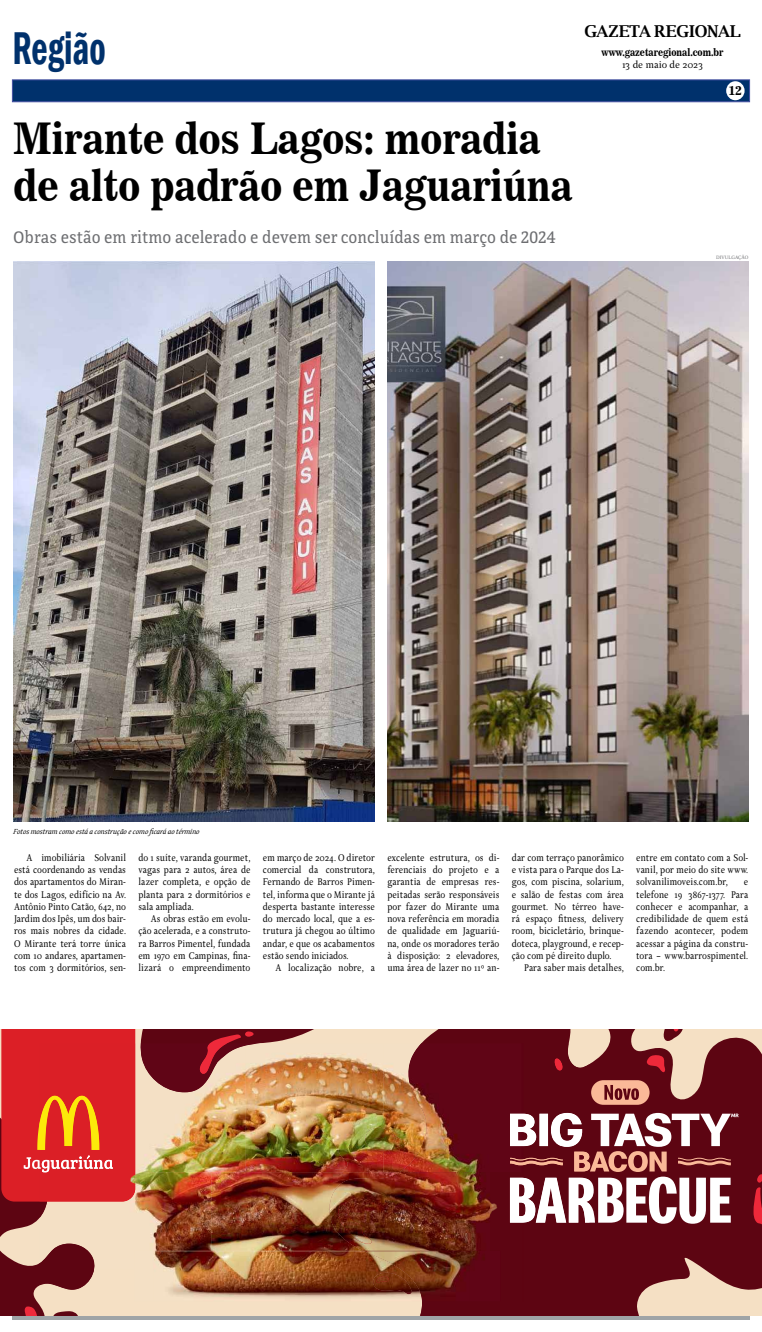
<style>
.page{position:relative;width:762px;height:1332px;background:#fff}
.page>*{position:absolute;margin:0;border:0;box-sizing:border-box;transform-origin:0 0}
.t1{font:600 condensed 47.25px "Franklin Gothic";color:#00316c;scale:.75 1}
.t2{font:42.88px/47.2px "News 706 BT Bold C";color:#000;scale:.9 1}
.t3{font:17.5px "Directa Serif";color:#6d6e71}
.t4{font:700 16.36px "Luxi Serif";letter-spacing:-.02em;color:#000}
.t5{font:13.12px "News 706 BT Bold C";color:#000}
.t6{font:10.5px/12.2px "Delicato Pro";color:#000;text-align:justify;scale:.9 1}
.t7{font:10.5px "News 706 BT Bold C";color:#000;scale:.87 1}
.t8{font:10.5px "Delicato Pro";letter-spacing:-.02em;color:#000}
.t9{font:italic 7.88px "Delicato Pro";color:#000}
.t10{font:5.25px "Delicato Pro";color:#6d6e71}
</style>
<div class="page">
<div style="left:12px;top:1314px;width:737px;height:6px;background:#9fa4a6"></div>
<img style="left:14px;top:262px;width:361px;height:560px">
<img style="left:387px;top:262px;width:361px;height:560px">
<div style="left:12px;top:79px;width:737px;height:23px;background:#00316c;border:1px solid #434fa1"></div>
<div style="left:726px;top:81px;width:18px;height:19px;background:#fff;border-radius:50%"></div>
<svg style="left:412px;top:1029px;width:349px;height:286px;background:#843d3f"></svg>
<svg style="left:646px;top:1055px;width:19px;height:17px"></svg>
<svg style="left:663px;top:1029px;width:20px;height:13px"></svg>
<svg style="left:753px;top:1174px;width:8px;height:65px"></svg>
<div style="left:591px;top:1080px;width:58px;height:25px;background:#fab998;border-radius:12px"></div>
<svg style="left:604px;top:1085px;width:35px;height:15px"></svg>
<img style="left:422px;top:1301px;width:79px;height:14px">
<img style="left:412px;top:1301px;width:10px;height:14px">
<img style="left:412px;top:1043px;width:111px;height:129px">
<div style="left:523px;top:1043px;width:66px;height:258px;background:#5d0512"></div>
<img style="left:412px;top:1172px;width:78px;height:79px">
<div style="left:490px;top:1172px;width:33px;height:129px;background:#5d0512"></div>
<svg style="left:554px;top:1058px;width:8px;height:13px"></svg>
<svg style="left:510px;top:1113px;width:228px;height:111px"></svg>
<img style="left:574px;top:1152px;width:15px;height:19px">
<img style="left:510px;top:1158px;width:52px;height:7px">
<div style="left:470px;top:1251px;width:31px;height:50px;background:#600516"></div>
<img style="left:412px;top:1251px;width:58px;height:50px">
<img style="left:0;top:1029px;width:412px;height:287px">
<h1 class="t1" style="left:12px;top:17px;width:126px">Região</h1>
<h2 class="t2" style="left:14px;top:115px;width:622px">Mirante dos Lagos: moradia de alto padrão em Jaguariúna</h2>
<h3 class="t3" style="left:13px;top:227px;width:544px">Obras estão em ritmo acelerado e devem ser concluídas em março de 2024</h3>
<h3 class="t4" style="left:584px;top:20px;width:158px">GAZETA REGIONAL</h3>
<p class="t7" style="left:601px;top:46px;width:142px">www.gazetaregional.com.br</p>
<p class="t8" style="left:622px;top:59px;width:83px">13 de maio de 2023</p>
<p class="t5" style="left:728px;top:82px;width:15px">12</p>
<p class="t10" style="left:716px;top:254px;width:34px">DIVULGAÇÃO</p>
<p class="t9" style="left:14px;top:827px;width:187px">Fotos mostram como está a construção e como ficará ao término</p>
<p class="t6" style="left:14px;top:852px;width:126px;text-indent:12px">A imobiliária Solvanil está coordenando as vendas dos apartamentos do Miran&shy;te dos Lagos, edifício na Av.<br>Antônio Pinto Catão, 642, no Jardim dos Ipês, um dos bair&shy;ros mais nobres da cidade.<br>O Mirante terá torre única com 10 andares, apartamen&shy;tos com 3 dormitórios, sen-</p>
<p class="t6" style="left:138px;top:852px;width:126px">do 1 suíte, varanda gourmet, vagas para 2 autos, área de lazer completa, e opção de planta para 2 dormitórios e sala ampliada.</p>
<p class="t6" style="left:138px;top:913px;width:126px;text-indent:12px">As obras estão em evolu&shy;ção acelerada, e a construto&shy;ra Barros Pimentel, fundada em 1970 em Campinas, fina&shy;lizará o empreendimento</p>
<p class="t6" style="left:263px;top:852px;width:126px">em março de 2024. O diretor comercial da construtora, Fernando de Barros Pimen&shy;tel, informa que o Mirante já desperta bastante interesse do mercado local, que a es&shy;trutura já chegou ao último andar, e que os acabamentos estão sendo iniciados.</p>
<p class="t6" style="left:275px;top:962px;width:112px">A localização nobre, a</p>
<p class="t6" style="left:387px;top:852px;width:126px">excelente estrutura, os di&shy;ferenciais do projeto e a garantia de empresas res&shy;peitadas serão responsáveis por fazer do Mirante uma nova referência em moradia de qualidade em Jaguariú&shy;na, onde os moradores terão à disposição: 2 elevadores, uma área de lazer no 11º an-</p>
<p class="t6" style="left:511px;top:852px;width:126px">dar com terraço panorâmico e vista para o Parque dos La&shy;gos, com piscina, solarium, e salão de festas com área gourmet. No térreo have&shy;rá espaço fitness, delivery room, bicicletário, brinque&shy;doteca, playground, e recep&shy;ção com pé direito duplo.</p>
<p class="t6" style="left:524px;top:962px;width:112px">Para saber mais detalhes,</p>
<p class="t6" style="left:636px;top:852px;width:126px">entre em contato com a Sol&shy;vanil, por meio do site www. solvanilimoveis.com.br,</p>
<p class="t6" style="left:636px;top:876px;width:126px;text-indent:107px">e telefone 19 3867-1377. Para conhecer e acompanhar, a credibilidade de quem está fazendo acontecer, podem acessar a página da constru&shy;tora – www.barrospimentel. com.br.</p>
</div>
